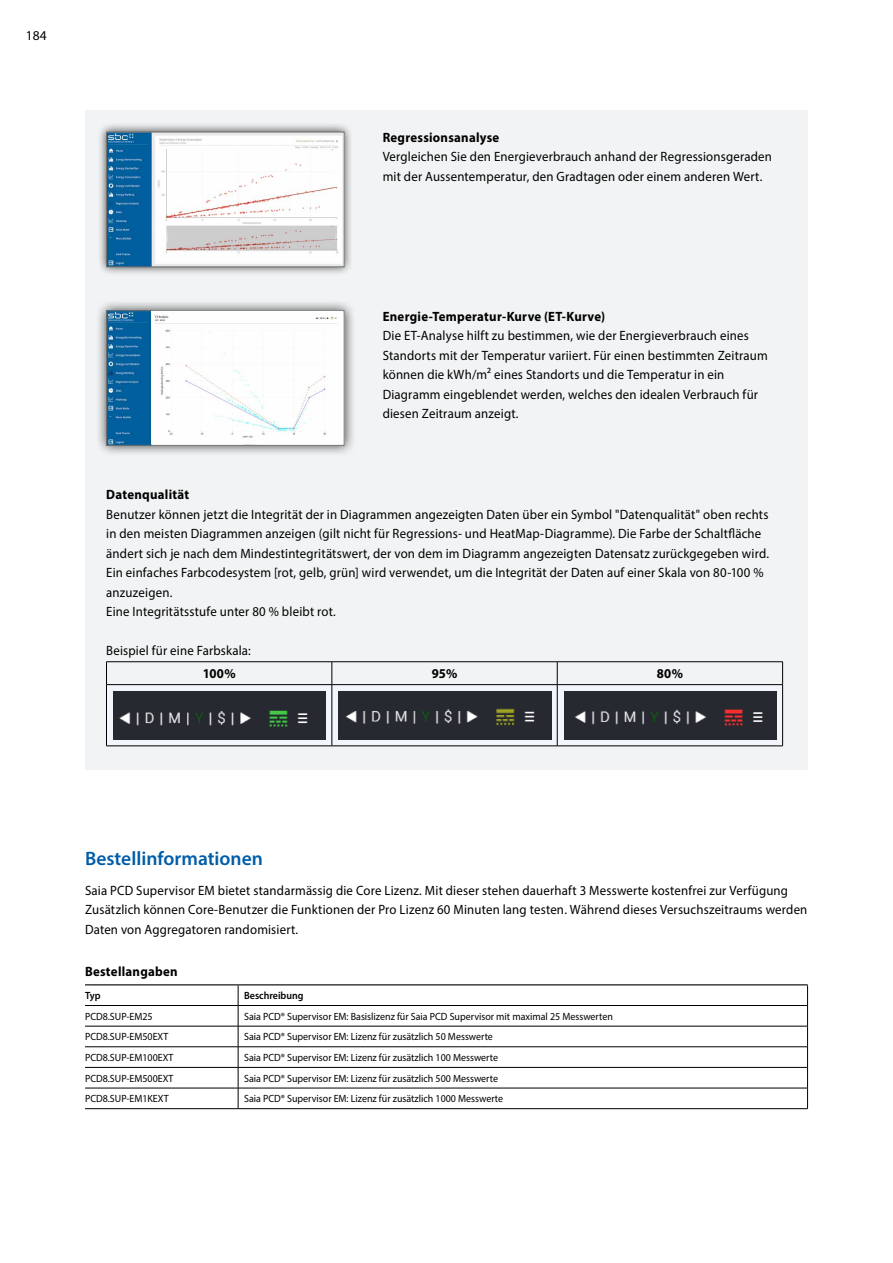
<style>
.page{position:relative;width:893px;height:1263px;background:#fff}
.page>*{position:absolute;margin:0;border:0;box-sizing:border-box;transform-origin:0 0}
.t1{font:600 19.5px "Myriad Pro";color:#005da9}
.Grundtext__regular_9{font:13.5px/19.5px "Myriad Pro";letter-spacing:.015em;color:#000;scale:.95 1}
.Grundtext__bold__9_1{font:700 13.5px "Myriad Pro";letter-spacing:.02em;color:#000;scale:.95 1}
.Tabellentitel__9_pt{font:700 13.5px "Myriad Pro";letter-spacing:.02em;color:#000;scale:.95 1}
.Grundtext__regular_9-2{font:13.5px "Myriad Pro";letter-spacing:.015em;color:#000}
.Grundschrift__linksb{font:10.5px "Myriad Pro";color:#000;scale:.95 1}
.Grundschrift__linksb-2{font:600 10.5px "Myriad Pro";color:#000;scale:.95 1}
</style>
<div class="page">
<div style="left:85px;top:111px;width:723px;height:659px;background:#f2f3f4"></div>
<div style="left:95px;top:299px;width:261px;height:158px;background:#000;opacity:.75"></div>
<img style="left:108px;top:312px;width:234px;height:132px">
<div style="left:106px;top:310px;width:238px;height:136px;border:1px solid #706f6f"></div>
<div style="left:152px;top:311px;width:191px;height:132px;background:#fefefe"></div>
<div style="left:97px;top:123px;width:257px;height:153px;background:#000;opacity:.75"></div>
<img style="left:108px;top:134px;width:234px;height:131px">
<div style="left:106px;top:132px;width:238px;height:135px;border:1px solid #706f6f"></div>
<hr style="left:85px;top:1026px;width:153px;height:1px;background:#000">
<hr style="left:238px;top:1026px;width:570px;height:1px;background:#000">
<hr style="left:85px;top:1046px;width:153px;height:1px;background:#000">
<hr style="left:238px;top:1046px;width:570px;height:1px;background:#000">
<hr style="left:85px;top:1067px;width:153px;height:1px;background:#000">
<hr style="left:238px;top:1067px;width:570px;height:1px;background:#000">
<hr style="left:85px;top:1088px;width:153px;height:1px;background:#000">
<hr style="left:238px;top:1088px;width:570px;height:1px;background:#000">
<hr style="left:85px;top:1108px;width:153px;height:1px;background:#000">
<hr style="left:238px;top:1108px;width:570px;height:1px;background:#000">
<svg style="left:807px;top:985px;width:1px;height:123px"></svg>
<hr style="left:85px;top:1005px;width:153px;height:1px;background:#000">
<hr style="left:238px;top:1005px;width:570px;height:1px;background:#000">
<svg style="left:238px;top:985px;width:1px;height:123px"></svg>
<hr style="left:85px;top:984px;width:153px;height:1px;background:#000">
<hr style="left:238px;top:984px;width:570px;height:1px;background:#000">
<hr style="left:106px;top:661px;width:226px;height:1px;background:#000">
<hr style="left:332px;top:661px;width:225px;height:1px;background:#000">
<hr style="left:557px;top:661px;width:226px;height:1px;background:#000">
<svg style="left:106px;top:662px;width:677px;height:84px"></svg>
<hr style="left:106px;top:684px;width:226px;height:1px;background:#000">
<hr style="left:106px;top:685px;width:1px;height:61px;background:#000">
<hr style="left:332px;top:684px;width:225px;height:1px;background:#000">
<hr style="left:332px;top:685px;width:1px;height:61px;background:#000">
<hr style="left:557px;top:684px;width:226px;height:1px;background:#000">
<hr style="left:557px;top:685px;width:1px;height:61px;background:#000">
<hr style="left:782px;top:685px;width:1px;height:61px;background:#000">
<hr style="left:106px;top:746px;width:226px;height:1px;background:#000">
<hr style="left:332px;top:746px;width:225px;height:1px;background:#000">
<hr style="left:557px;top:746px;width:226px;height:1px;background:#000">
<img style="left:113px;top:691px;width:213px;height:48px">
<img style="left:339px;top:691px;width:212px;height:48px">
<img style="left:564px;top:691px;width:213px;height:48px">
<p class="Grundtext__regular_9-2" style="left:26px;top:27px;width:22px">184</p>
<p class="Grundtext__bold__9_1" style="left:383px;top:129px;width:124px">Regressionsanalyse</p>
<p class="Grundtext__regular_9" style="left:383px;top:147px;width:411px">Vergleichen Sie den Energieverbrauch anhand der Regressionsgeraden mit der Aussentemperatur, den Gradtagen oder einem anderen Wert.</p>
<p class="Grundtext__bold__9_1" style="left:383px;top:307px;width:236px">Energie-Temperatur-Kurve (ET-Kurve)</p>
<p class="Grundtext__regular_9" style="left:383px;top:326px;width:407px">Die ET-Analyse hilft zu bestimmen, wie der Energieverbrauch eines Standorts mit der Temperatur variiert. Für einen bestimmten Zeitraum können die kWh/m2 eines Standorts und die Temperatur in ein Diagramm eingeblendet werden, welches den idealen Verbrauch für diesen Zeitraum anzeigt.</p>
<p class="Grundtext__bold__9_1" style="left:106px;top:486px;width:89px">Datenqualität</p>
<p class="Grundtext__regular_9" style="left:106px;top:504px;width:699px">Benutzer können jetzt die Integrität der in Diagrammen angezeigten Daten über ein Symbol "Datenqualität" oben rechts in den meisten Diagrammen anzeigen (gilt nicht für Regressions- und HeatMap-Diagramme). Die Farbe der Schaltfläche ändert sich je nach dem Mindestintegritätswert, der von dem im Diagramm angezeigten Datensatz zurückgegeben wird.</p>
<p class="Grundtext__regular_9" style="left:106px;top:563px;width:693px">Ein einfaches Farbcodesystem [rot, gelb, grün] wird verwendet, um die Integrität der Daten auf einer Skala von 80-100 % anzuzeigen.</p>
<p class="Grundtext__regular_9" style="left:106px;top:602px;width:243px">Eine Integritätsstufe unter 80 % bleibt rot.</p>
<p class="Grundtext__regular_9" style="left:106px;top:641px;width:154px">Beispiel für eine Farbskala:</p>
<p class="Tabellentitel__9_pt" style="left:203px;top:665px;width:36px">100%</p>
<p class="Tabellentitel__9_pt" style="left:432px;top:665px;width:28px">95%</p>
<p class="Tabellentitel__9_pt" style="left:657px;top:665px;width:29px">80%</p>
<p class="t1" style="left:85px;top:846px;width:179px">Bestellinformationen</p>
<p class="Grundtext__regular_9" style="left:85px;top:880px;width:741px">Saia PCD Supervisor EM bietet standarmässig die Core Lizenz. Mit dieser stehen dauerhaft 3 Messwerte kostenfrei zur Verfügung</p>
<p class="Grundtext__regular_9" style="left:85px;top:900px;width:762px">Zusätzlich können Core-Benutzer die Funktionen der Pro Lizenz 60 Minuten lang testen. Während dieses Versuchszeitraums werden<br>Daten von Aggregatoren randomisiert.</p>
<p class="Tabellentitel__9_pt" style="left:85px;top:963px;width:99px">Bestellangaben</p>
<p class="Grundschrift__linksb-2" style="left:85px;top:989px;width:18px">Typ</p>
<p class="Grundschrift__linksb-2" style="left:244px;top:989px;width:64px">Beschreibung</p>
<p class="Grundschrift__linksb" style="left:85px;top:1010px;width:73px">PCD8.SUP-EM25</p>
<p class="Grundschrift__linksb" style="left:244px;top:1010px;width:390px">Saia PCD® Supervisor EM: Basislizenz für Saia PCD Supervisor mit maximal 25 Messwerten</p>
<p class="Grundschrift__linksb" style="left:85px;top:1030px;width:89px">PCD8.SUP-EM50EXT</p>
<p class="Grundschrift__linksb" style="left:244px;top:1030px;width:263px">Saia PCD® Supervisor EM: Lizenz für zusätzlich 50 Messwerte</p>
<p class="Grundschrift__linksb" style="left:85px;top:1051px;width:95px">PCD8.SUP-EM100EXT</p>
<p class="Grundschrift__linksb" style="left:244px;top:1051px;width:269px">Saia PCD® Supervisor EM: Lizenz für zusätzlich 100 Messwerte</p>
<p class="Grundschrift__linksb" style="left:85px;top:1072px;width:95px">PCD8.SUP-EM500EXT</p>
<p class="Grundschrift__linksb" style="left:244px;top:1072px;width:269px">Saia PCD® Supervisor EM: Lizenz für zusätzlich 500 Messwerte</p>
<p class="Grundschrift__linksb" style="left:85px;top:1092px;width:89px">PCD8.SUP-EM1KEXT</p>
<p class="Grundschrift__linksb" style="left:244px;top:1092px;width:274px">Saia PCD® Supervisor EM: Lizenz für zusätzlich 1000 Messwerte</p>
</div>
